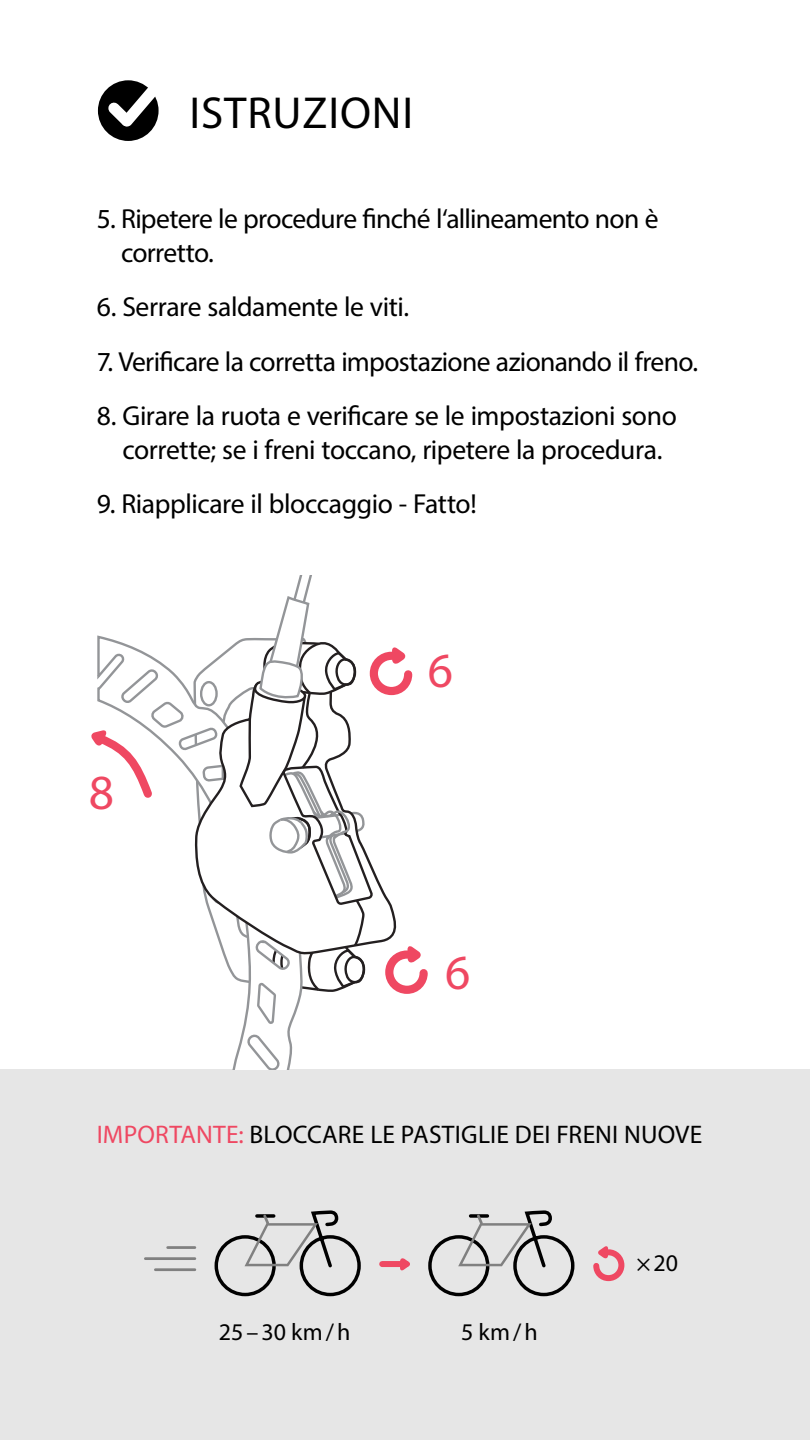
<style>
.page{position:relative;width:810px;height:1440px;background:#fff}
.page>*{position:absolute;margin:0;border:0;box-sizing:border-box;transform-origin:0 0}
.t1{font:49.2px "Myriad Pro";color:#ef4862}
.t2{font:45px "Myriad Pro";letter-spacing:.02em;color:#000}
.t3{font:27.6px/34.5px "Myriad Pro";letter-spacing:-.02em;color:#000}
.t4{font:25.5px "Myriad Pro";letter-spacing:.01em;color:#000}
.t5{font:24px "Myriad Pro";color:#000}
.s1{color:#ef4862}
</style>
<div class="page">
<div style="left:0;top:1069px;width:810px;height:371px;background:#e6e6e6"></div>
<svg style="left:98px;top:80px;width:61px;height:61px"></svg>
<svg style="left:98px;top:80px;width:61px;height:57px"></svg>
<svg style="left:97px;top:635px;width:204px;height:434px"></svg>
<svg style="left:91px;top:728px;width:67px;height:76px"></svg>
<svg style="left:192px;top:575px;width:236px;height:423px"></svg>
<div style="left:382px;top:1261px;width:24px;height:6px;background:#ef4862"></div>
<svg style="left:400px;top:1258px;width:10px;height:13px"></svg>
<svg style="left:214px;top:1210px;width:147px;height:87px"></svg>
<svg style="left:428px;top:1210px;width:147px;height:87px"></svg>
<hr style="left:145px;top:1257px;width:50px;height:3px;background:#808080">
<hr style="left:155px;top:1268px;width:40px;height:3px;background:#808080">
<hr style="left:168px;top:1246px;width:27px;height:3px;background:#808080">
<svg style="left:593px;top:1246px;width:32px;height:36px"></svg>
<h2 class="t2" style="left:189px;top:85px;width:225px">ISTRUZIONI</h2>
<p class="t3" style="left:121px;top:201px;width:539px;text-indent:-24px">5. Ripetere le procedure finché l‘allineamento non è corretto.</p>
<p class="t3" style="left:97px;top:290px;width:314px">6. Serrare saldamente le viti.</p>
<p class="t3" style="left:97px;top:344px;width:603px">7. Verificare la corretta impostazione azionando il freno.</p>
<p class="t3" style="left:97px;top:398px;width:581px;text-align:center">8. Girare la ruota e verificare se le impostazioni sono corrette; se i freni toccano, ripetere la procedura.</p>
<p class="t3" style="left:97px;top:486px;width:381px">9. Riapplicare il bloccaggio - Fatto!</p>
<h1 class="t1" style="left:89px;top:762px;width:27px">8</h1>
<h1 class="t1" style="left:428px;top:640px;width:27px">6</h1>
<h1 class="t1" style="left:445px;top:942px;width:27px">6</h1>
<p class="t4" style="left:97px;top:1118px;width:607px"><span class="s1">IMPORTANTE:</span> BLOCCARE LE PASTIGLIE DEI FRENI NUOVE</p>
<p class="t5" style="left:219px;top:1317px;width:133px">25–30 km/h</p>
<p class="t5" style="left:461px;top:1317px;width:78px">5 km/h</p>
<p class="t5" style="left:636px;top:1248px;width:43px">×20</p>
</div>
